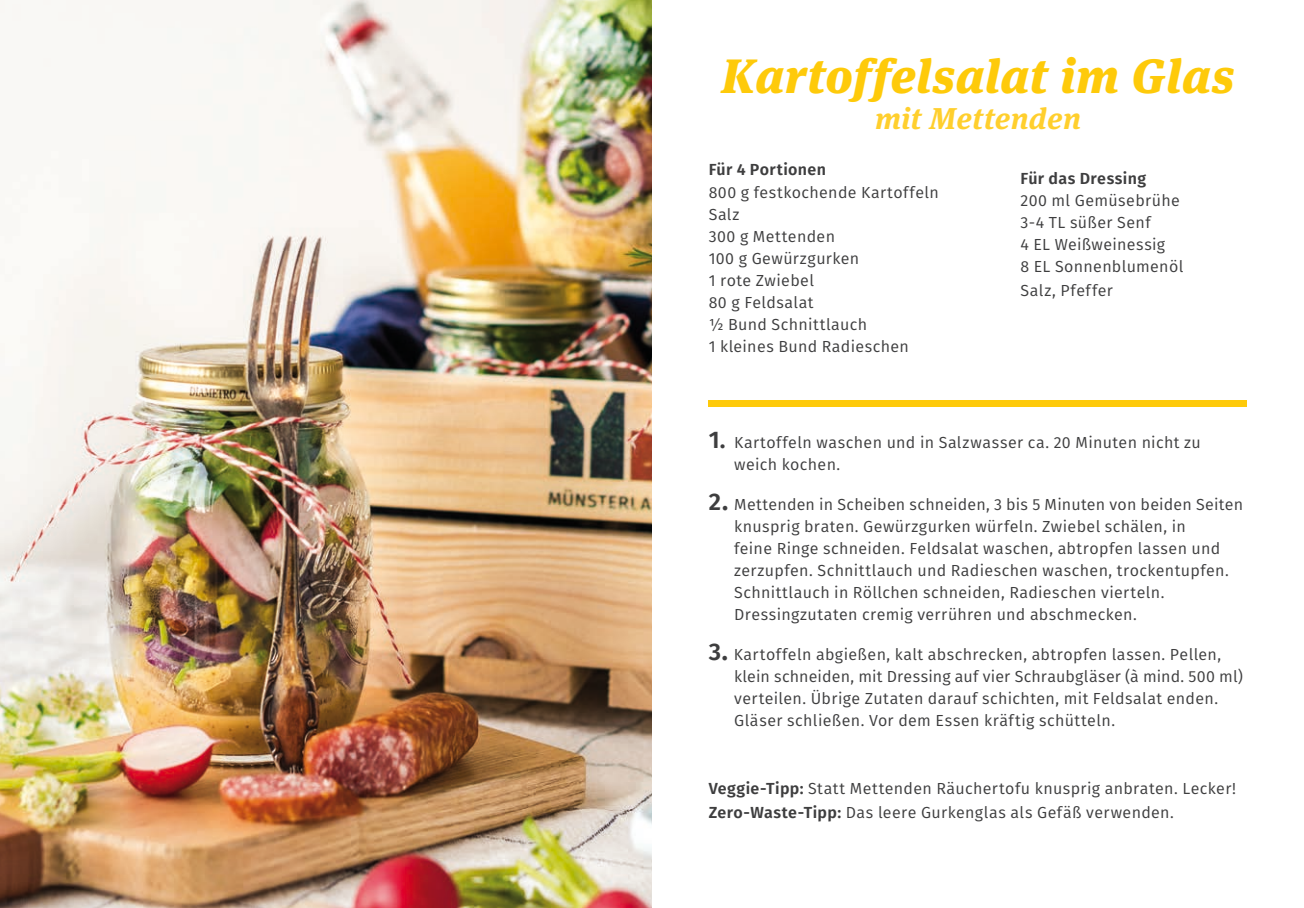
<style>
.page{position:relative;width:1304px;height:908px;background:#fff}
.page>*{position:absolute;margin:0;border:0;box-sizing:border-box;transform-origin:0 0}
.t1{font:italic 900 48px "Meta Serif OT";letter-spacing:.015em;color:#feca0a}
.t2{font:italic 700 30px "Meta Serif OT";letter-spacing:.015em;color:#ffcf2d}
.t3{font:16px/22px "Fira Sans";letter-spacing:.025em;color:#3e3e3f}
.t4{font:600 16px "Fira Sans";letter-spacing:.025em;color:#3e3e3f}
.s1{font-weight:600;font-size:24px}
.s2{font-family:"Meta Serif OT";font-style:italic;font-size:32px}
.s3{font-weight:600}
</style>
<div class="page">
<img style="left:0;top:0;width:652px;height:907px">
<div style="left:709px;top:400px;width:538px;height:6px;background:#feca0a"></div>
<h1 class="t1" style="left:722px;top:46px;width:514px">Kartoffelsalat im Glas</h1>
<h2 class="t2" style="left:875px;top:100px;width:207px">mit Mettenden</h2>
<p class="t4" style="left:709px;top:157px;width:119px">Für 4 Portionen</p>
<p class="t3" style="left:709px;top:180px;width:232px">800 g festkochende Kartoffeln<br>Salz<br>300 g Mettenden<br>100 g Gewürzgurken<br>1 rote Zwiebel<br>80 g Feldsalat<br>½ Bund Schnittlauch<br>1 kleines Bund Radieschen</p>
<p class="t4" style="left:1020px;top:165px;width:127px">Für das Dressing</p>
<p class="t3" style="left:1020px;top:189px;width:164px">200 ml Gemüsebrühe<br>3-4 TL süßer Senf<br>4 EL Weißweinessig<br>8 EL Sonnenblumenöl</p>
<p class="t3" style="left:1020px;top:279px;width:94px">Salz, Pfeffer</p>
<p class="t3" style="left:734px;top:430px;width:468px;text-indent:-26px"><span class="s1">1.</span> Kartoffeln waschen und in Salzwasser ca. 20 Minuten nicht zu weich kochen.</p>
<p class="t3" style="left:734px;top:492px;width:510px;text-indent:-26px"><span class="s1">2</span><span class="s2">.</span> Mettenden in Scheiben schneiden, 3 bis 5 Minuten von beiden Seiten knusprig braten. Gewürzgurken würfeln. Zwiebel schälen, in<br>feine Ringe schneiden. Feldsalat waschen, abtropfen lassen und zerzupfen. Schnittlauch und Radieschen waschen, trockentupfen.<br>Schnittlauch in Röllchen schneiden, Radieschen vierteln.<br>Dressingzutaten cremig verrühren und abschmecken.</p>
<p class="t3" style="left:734px;top:642px;width:510px;text-indent:-26px"><span class="s1">3</span><span class="s2">.</span> Kartoffeln abgießen, kalt abschrecken, abtropfen lassen. Pellen, klein schneiden, mit Dressing auf vier Schraubgläser (à mind. 500 ml) verteilen. Übrige Zutaten darauf schichten, mit Feldsalat enden.<br>Gläser schließen. Vor dem Essen kräftig schütteln.</p>
<p class="t3" style="left:709px;top:775px;width:529px;line-height:24px"><span class="s3">Veggie-Tipp:</span> Statt Mettenden Räuchertofu knusprig anbraten. Lecker!<br><span class="s3">Zero-Waste-Tipp:</span> Das leere Gurkenglas als Gefäß verwenden.</p>
</div>
